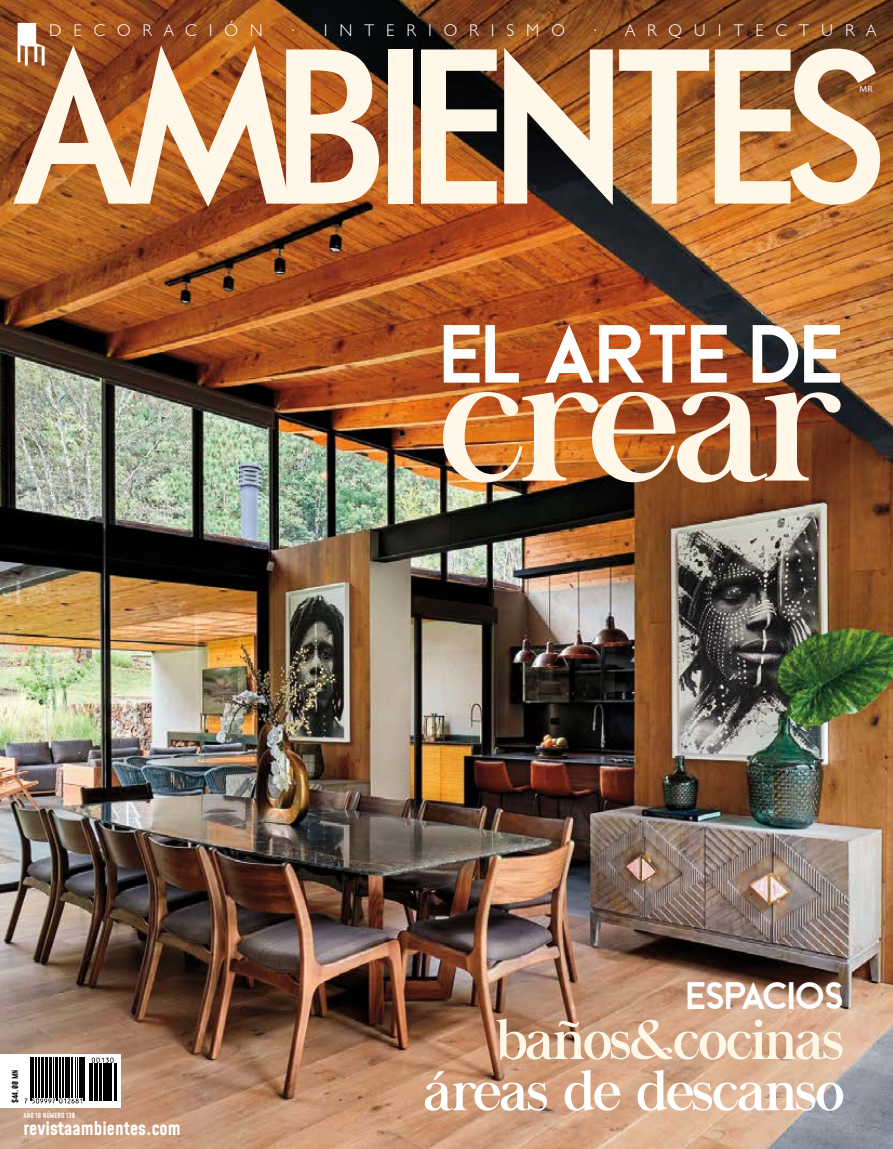
<style>
.page{position:relative;width:893px;height:1149px;background:#fff}
.page>*{position:absolute;margin:0;border:0;box-sizing:border-box;transform-origin:0 0}
.t1{font:175.2px "Chapaza";letter-spacing:-.03em;color:#fff8e8}
.t2{font:83.7px "Beckman Free";letter-spacing:-.03em;color:#fff}
.t3{font:54.3px "Chapaza";letter-spacing:-.03em;color:#fff}
.t4{font:54.3px "Chapaza";letter-spacing:-.03em;color:#fff8e8}
.t5{font:39px "Beckman Free";letter-spacing:-.03em;color:#fff}
.t6{font:700 18.75px "Mohave";color:#fff}
.t7{font:300 16.8px "Humanist 521 BT";letter-spacing:.71em;color:#fff}
.t8{font:300 8.4px "Delta";color:#fff}
.t9{font:500 8.1px "Mohave";color:#000}
.t10{font:500 7.05px "Mohave";color:#fff}
</style>
<div class="page">
<img style="left:0;top:0;width:893px;height:1148px">
<svg style="left:13px;top:23px;width:366px;height:184px;background:#c59470"></svg>
<div style="left:387px;top:49px;width:25px;height:154px;background:#fff8e8"></div>
<svg style="left:421px;top:49px;width:76px;height:154px;background:#bcaa96"></svg>
<svg style="left:504px;top:48px;width:109px;height:157px;background:#b19c88"></svg>
<svg style="left:619px;top:49px;width:90px;height:154px;background:#d09f73"></svg>
<svg style="left:715px;top:49px;width:165px;height:155px;background:#d6b390"></svg>
<svg style="left:0;top:1053px;width:121px;height:53px"></svg>
<hr style="left:30px;top:1057px;width:1px;height:43px;background:#000">
<hr style="left:31px;top:1057px;width:1px;height:43px;background:#000">
<hr style="left:32px;top:1057px;width:1px;height:40px;background:#000">
<hr style="left:35px;top:1057px;width:1px;height:40px;background:#000">
<hr style="left:36px;top:1057px;width:1px;height:40px;background:#000">
<hr style="left:38px;top:1057px;width:2px;height:40px;background:#000">
<hr style="left:41px;top:1057px;width:1px;height:40px;background:#000">
<hr style="left:43px;top:1057px;width:1px;height:40px;background:#000">
<hr style="left:45px;top:1057px;width:1px;height:40px;background:#000">
<hr style="left:46px;top:1057px;width:2px;height:40px;background:#000">
<hr style="left:50px;top:1057px;width:1px;height:40px;background:#000">
<hr style="left:51px;top:1057px;width:1px;height:40px;background:#000">
<hr style="left:53px;top:1057px;width:1px;height:40px;background:#000">
<hr style="left:55px;top:1057px;width:1px;height:40px;background:#000">
<hr style="left:56px;top:1057px;width:1px;height:43px;background:#000">
<hr style="left:58px;top:1057px;width:1px;height:43px;background:#000">
<hr style="left:59px;top:1057px;width:2px;height:40px;background:#000">
<hr style="left:62px;top:1057px;width:1px;height:40px;background:#000">
<hr style="left:63px;top:1057px;width:1px;height:40px;background:#000">
<hr style="left:65px;top:1057px;width:1px;height:40px;background:#000">
<hr style="left:67px;top:1057px;width:1px;height:40px;background:#000">
<hr style="left:69px;top:1057px;width:1px;height:40px;background:#000">
<hr style="left:71px;top:1057px;width:1px;height:40px;background:#000">
<hr style="left:72px;top:1057px;width:1px;height:40px;background:#000">
<hr style="left:75px;top:1057px;width:1px;height:40px;background:#000">
<hr style="left:77px;top:1057px;width:1px;height:40px;background:#000">
<svg style="left:25px;top:1098px;width:57px;height:5px"></svg>
<hr style="left:79px;top:1057px;width:1px;height:40px;background:#000">
<hr style="left:81px;top:1057px;width:2px;height:40px;background:#000">
<hr style="left:83px;top:1057px;width:1px;height:43px;background:#000">
<hr style="left:84px;top:1057px;width:1px;height:43px;background:#000">
<hr style="left:89px;top:1062px;width:1px;height:38px;background:#000">
<hr style="left:90px;top:1062px;width:1px;height:38px;background:#000">
<hr style="left:92px;top:1062px;width:1px;height:38px;background:#000">
<hr style="left:94px;top:1062px;width:1px;height:38px;background:#000">
<hr style="left:96px;top:1062px;width:1px;height:38px;background:#000">
<hr style="left:97px;top:1062px;width:1px;height:38px;background:#000">
<hr style="left:99px;top:1062px;width:2px;height:38px;background:#000">
<hr style="left:101px;top:1062px;width:1px;height:38px;background:#000">
<hr style="left:103px;top:1062px;width:1px;height:38px;background:#000">
<hr style="left:105px;top:1062px;width:1px;height:38px;background:#000">
<hr style="left:106px;top:1062px;width:1px;height:38px;background:#000">
<hr style="left:108px;top:1062px;width:2px;height:38px;background:#000">
<hr style="left:111px;top:1062px;width:1px;height:38px;background:#000">
<hr style="left:112px;top:1062px;width:1px;height:38px;background:#000">
<svg style="left:92px;top:1057px;width:22px;height:5px"></svg>
<hr style="left:114px;top:1062px;width:1px;height:38px;background:#000">
<hr style="left:116px;top:1062px;width:1px;height:38px;background:#000">
<p class="t7" style="left:49px;top:20px;width:215px">DECORACIÓN</p>
<p class="t7" style="left:291px;top:20px;width:275px">· INTERIORISMO</p>
<p class="t7" style="left:593px;top:20px;width:284px">· ARQUITECTURA</p>
<p class="t9" style="left:10px;top:1103px;width:35px;rotate:-90deg">$44.00 MN</p>
<p class="t10" style="left:24px;top:1110px;width:53px">AÑO 18 NÚMERO 130</p>
<p class="t6" style="left:24px;top:1116px;width:159px">revistaambientes.com</p>
<p class="t8" style="left:860px;top:84px;width:15px">MR</p>
<h2 class="t2" style="left:439px;top:308px;width:406px">EL ARTE DE</h2>
<h1 class="t1" style="left:440px;top:317px;width:404px">crear</h1>
<h3 class="t5" style="left:686px;top:974px;width:160px">ESPACIOS</h3>
<h3 class="t4" style="left:496px;top:1008px;width:349px">baños&amp;cocinas</h3>
<h3 class="t3" style="left:424px;top:1059px;width:422px">áreas de descanso</h3>
</div>
